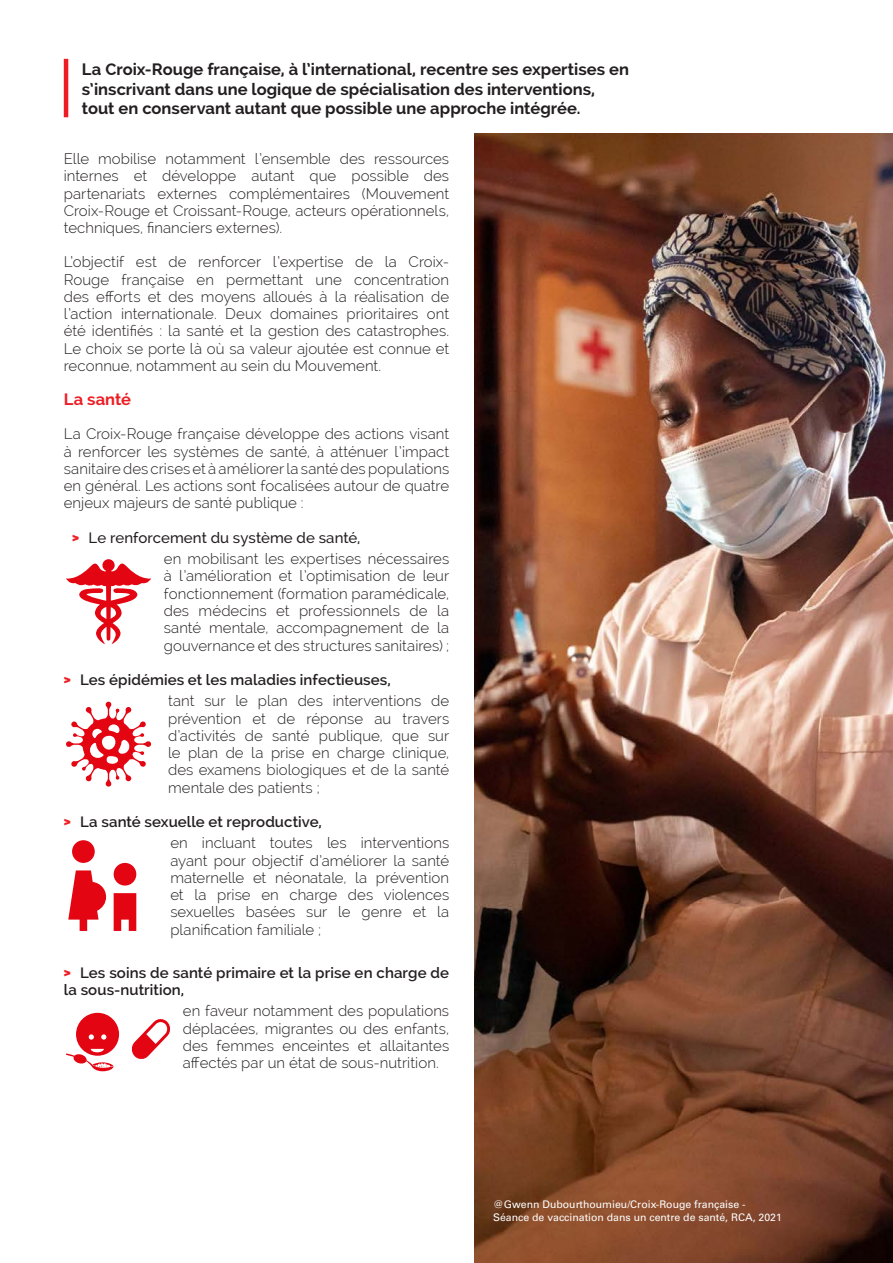
<style>
.page{position:relative;width:893px;height:1263px;background:#fff}
.page>*{position:absolute;margin:0;border:0;box-sizing:border-box;transform-origin:0 0}
.titres_niveau_3{font:700 16.5px/19.5px "Raleway";color:#231f20}
.titres_niveau_3-2{font:700 16.5px "Raleway";color:#ee1d23}
.titres_niveau_3-3{font:300 15px/17.2px "Raleway";letter-spacing:.005em;color:#231f20;text-align:justify}
.titres_niveau_3-4{font:600 15px/17.2px "Raleway";letter-spacing:.005em;color:#231f20}
.titres_niveau_3-5{font:500 15px "Raleway";color:#231f20}
.t1{font:10.5px/12.6px "Univers LT Std";color:#fff}
.s1{font-family:"Galano Grotesque";font-weight:700;color:#ee1d23}
</style>
<div class="page">
<hr style="left:64px;top:59px;width:4px;height:58px;background:#ee1d23">
<img style="left:474px;top:133px;width:419px;height:1130px">
<div style="left:72px;top:840px;width:23px;height:23px;background:#e30512;border-radius:50%"></div>
<svg style="left:68px;top:870px;width:38px;height:61px"></svg>
<div style="left:114px;top:863px;width:22px;height:22px;background:#e30512;border-radius:50%"></div>
<svg style="left:114px;top:893px;width:22px;height:38px"></svg>
<svg style="left:66px;top:702px;width:85px;height:85px"></svg>
<svg style="left:131px;top:1019px;width:39px;height:40px"></svg>
<svg style="left:66px;top:1013px;width:53px;height:58px"></svg>
<svg style="left:66px;top:559px;width:85px;height:85px"></svg>
<p class="titres_niveau_3" style="left:82px;top:60px;width:548px">La Croix-Rouge française, à l’international, recentre ses expertises en s’inscrivant dans une logique de spécialisation des interventions, tout en conservant autant que possible une approche intégrée.</p>
<p class="titres_niveau_3-3" style="left:64px;top:150px;width:387px">Elle mobilise notamment l’ensemble des ressources internes et développe autant que possible des partenariats externes complémentaires (Mouvement Croix-Rouge et Croissant-Rouge, acteurs opérationnels, techniques, financiers externes).</p>
<p class="titres_niveau_3-3" style="left:64px;top:253px;width:387px">L’objectif est de renforcer l’expertise de la Croix-Rouge française en permettant une concentration des efforts et des moyens alloués à la réalisation de l’action internationale. Deux domaines prioritaires ont été identifiés : la santé et la gestion des catastrophes.<br>Le choix se porte là où sa valeur ajoutée est connue et reconnue, notamment au sein du Mouvement.</p>
<p class="titres_niveau_3-2" style="left:64px;top:390px;width:69px">La santé</p>
<p class="titres_niveau_3-3" style="left:64px;top:425px;width:387px">La Croix-Rouge française développe des actions visant à renforcer les systèmes de santé, à atténuer l’impact sanitaire des crises et à améliorer la santé des populations en général. Les actions sont focalisées autour de quatre enjeux majeurs de santé publique :</p>
<p class="titres_niveau_3-5" style="left:72px;top:529px;width:290px"><span class="s1">&gt;</span> Le renforcement du système de santé,</p>
<p class="titres_niveau_3-3" style="left:164px;top:550px;width:287px">en mobilisant les expertises nécessaires à l’amélioration et l’optimisation de leur fonctionnement (formation paramédicale, des médecins et professionnels de la santé mentale, accompagnement de la gouvernance et des structures sanitaires) ;</p>
<p class="titres_niveau_3-4" style="left:64px;top:671px;width:329px"><span class="s1">&gt;</span> Les épidémies et les maladies infectieuses,</p>
<p class="titres_niveau_3-3" style="left:168px;top:692px;width:283px">tant sur le plan des interventions de prévention et de réponse au travers d’activités de santé publique, que sur le plan de la prise en charge clinique, des examens biologiques et de la santé mentale des patients ;</p>
<p class="titres_niveau_3-4" style="left:64px;top:813px;width:260px"><span class="s1">&gt;</span> La santé sexuelle et reproductive,</p>
<p class="titres_niveau_3-3" style="left:170px;top:834px;width:280px">en incluant toutes les interventions ayant pour objectif d’améliorer la santé maternelle et néonatale, la prévention et la prise en charge des violences sexuelles basées sur le genre et la planification familiale ;</p>
<p class="titres_niveau_3-4" style="left:64px;top:964px;width:387px"><span class="s1">&gt;</span> Les soins de santé primaire et la prise en charge de la sous-nutrition,</p>
<p class="titres_niveau_3-3" style="left:183px;top:1002px;width:268px">en faveur notamment des populations déplacées, migrantes ou des enfants, des femmes enceintes et allaitantes affectés par un état de sous-nutrition.</p>
<p class="t1" style="left:493px;top:1198px;width:290px">@Gwenn Dubourthoumieu/Croix-Rouge française -<br>Séance de vaccination dans un centre de santé, RCA, 2021</p>
</div>
